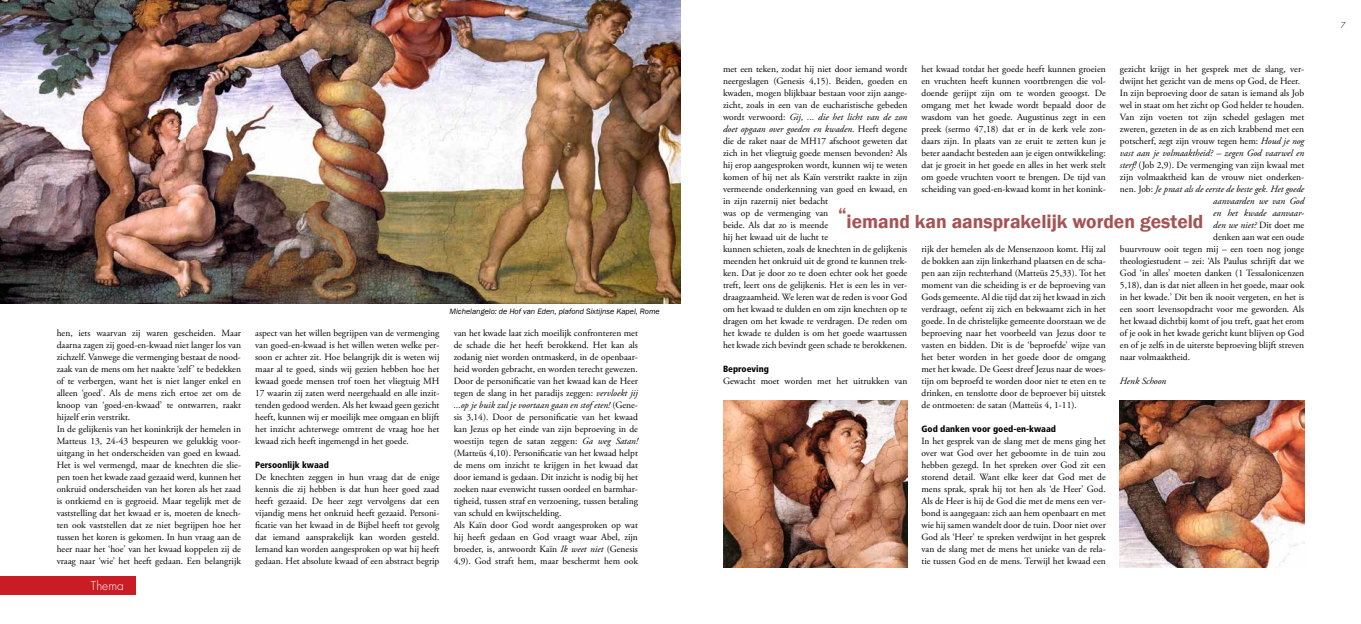
<style>
.page{position:relative;width:1361px;height:624px;background:#fff}
.page>*{position:absolute;margin:0;border:0;box-sizing:border-box;transform-origin:0 0}
.t1{font:600 19.5px "Franklin Gothic";color:#a55353}
.t2{font:300 12px "Futura";color:#fff}
.t3{font:9.5px/12px "Adobe Garamond Pro";color:#000;text-align:justify}
.t4{font:italic 9.5px "Adobe Garamond Pro";color:#000}
.t5{font:900 condensed 9px "Frutiger";color:#000}
.t6{font:italic 8px "Franklin Gothic";color:#000}
.t7{font:300 8px "Futura";color:#000}
.s1{font-style:italic}
.s2{font-style:normal}
</style>
<div class="page">
<div style="left:0;top:576px;width:135px;height:18px;background:#ca1c24"></div>
<img style="left:723px;top:400px;width:184px;height:167px">
<img style="left:1120px;top:400px;width:184px;height:167px">
<img style="left:0;top:0;width:680px;height:304px">
<p class="t3" style="left:57px;top:327px;width:186px;text-align:left">hen, iets waarvan zij waren gescheiden. Maar daarna zagen zij goed-en-kwaad niet langer los van zichzelf. Vanwege die vermenging bestaat de nood&shy;zaak van de mens om het naakte ‘zelf’ te bedekken of te verbergen, want het is niet langer enkel en alleen ‘goed’. Als de mens zich ertoe zet om de knoop van ‘goed-en-kwaad’ te ontwarren, raakt hijzelf erin verstrikt.<br>In de gelijkenis van het koninkrijk der hemelen in Matteus 13, 24-43 bespeuren we gelukkig voor&shy;uitgang in het onderscheiden van goed en kwaad.<br>Het is wel vermengd, maar de knechten die slie&shy;pen toen het kwade zaad gezaaid werd, kunnen het onkruid onderscheiden van het koren als het zaad is ontkiemd en is gegroeid. Maar tegelijk met de vaststelling dat het kwaad er is, moeten de knech&shy;ten ook vaststellen dat ze niet begrijpen hoe het tussen het koren is gekomen. In hun vraag aan de heer naar het ‘hoe’ van het kwaad koppelen zij de vraag naar ‘wie’ het heeft gedaan. Een belangrijk</p>
<p class="t2" style="left:91px;top:578px;width:34px">Thema</p>
<p class="t3" style="left:255px;top:327px;width:186px">aspect van het willen begrijpen van de vermenging van goed-en-kwaad is het willen weten welke per&shy;soon er achter zit. Hoe belangrijk dit is weten wij maar al te goed, sinds wij gezien hebben hoe het kwaad goede mensen trof toen het vliegtuig MH 17 waarin zij zaten werd neergehaald en alle inzit&shy;tenden gedood werden. Als het kwaad geen gezicht heeft, kunnen wij er moeilijk mee omgaan en blijft het inzicht achterwege omtrent de vraag hoe het kwaad zich heeft ingemengd in het goede.</p>
<p class="t5" style="left:255px;top:459px;width:75px">Persoonlijk kwaad</p>
<p class="t3" style="left:255px;top:471px;width:186px">De knechten zeggen in hun vraag dat de enige kennis die zij hebben is dat hun heer goed zaad heeft gezaaid. De heer zegt vervolgens dat een vijandig mens het onkruid heeft gezaaid. Personi&shy;ficatie van het kwaad in de Bijbel heeft tot gevolg dat iemand aansprakelijk kan worden gesteld.<br>Iemand kan worden aangesproken op wat hij heeft gedaan. Het absolute kwaad of een abstract begrip</p>
<p class="t6" style="left:449px;top:306px;width:212px">Michelangelo: de Hof van Eden, plafond Sixtijnse Kapel, Rome</p>
<p class="t3" style="left:454px;top:327px;width:186px;text-align:left">van het kwade laat zich moeilijk confronteren met de schade die het heeft berokkend. Het kan als zodanig niet worden ontmaskerd, in de openbaar&shy;heid worden gebracht, en worden terecht gewezen.<br>Door de personificatie van het kwaad kan de Heer tegen de slang in het paradijs zeggen: <span class="s1">vervloekt jij ...op je buik zul je voortaan gaan en stof eten!</span> (Gene&shy;sis 3,14). Door de personificatie van het kwaad kan Jezus op het einde van zijn beproeving in de woestijn tegen de satan zeggen: <span class="s1">Ga weg Satan! </span>(Matteüs 4,10). Personificatie van het kwaad helpt de mens om inzicht te krijgen in het kwaad dat door iemand is gedaan. Dit inzicht is nodig bij het zoeken naar evenwicht tussen oordeel en barmhar&shy;tigheid, tussen straf en verzoening, tussen betaling van schuld en kwijtschelding.<br>Als Kaïn door God wordt aangesproken op wat hij heeft gedaan en God vraagt waar Abel, zijn broeder, is, antwoordt Kaïn <span class="s1">Ik weet niet</span> (Genesis 4,9). God straft hem, maar beschermt hem ook</p>
<p class="t3" style="left:921px;top:63px;width:186px">het kwaad totdat het goede heeft kunnen groeien en vruchten heeft kunnen voortbrengen die vol&shy;doende gerijpt zijn om te worden geoogst. De omgang met het kwade wordt bepaald door de wasdom van het goede. Augustinus zegt in een preek (sermo 47,18) dat er in de kerk vele zon&shy;daars zijn. In plaats van ze eruit te zetten kun je beter aandacht besteden aan je eigen ontwikkeling: dat je groeit in het goede en alles in het werk stelt om goede vruchten voort te brengen. De tijd van scheiding van goed-en-kwaad komt in het konink-</p>
<p class="t3" style="left:1120px;top:63px;width:186px">gezicht krijgt in het gesprek met de slang, ver-</p>
<p class="t3" style="left:1120px;top:75px;width:182px">dwijnt het gezicht van de mens op God, de Heer.</p>
<p class="t3" style="left:1120px;top:87px;width:186px">In zijn beproeving door de satan is iemand als Job</p>
<p class="t3" style="left:1120px;top:99px;width:186px">wel in staat om het zicht op God helder te houden.</p>
<p class="t3" style="left:1120px;top:111px;width:186px">Van zijn voeten tot zijn schedel geslagen met</p>
<p class="t3" style="left:1120px;top:123px;width:186px">zweren, gezeten in de as en zich krabbend met een</p>
<p class="t3" style="left:1120px;top:135px;width:186px">potscherf, zegt zijn vrouw tegen hem: <span class="s1">Houd je nog</span></p>
<p class="t4" style="left:1120px;top:147px;width:186px">vast aan je volmaaktheid? – zegen God vaarwel en</p>
<p class="t3" style="left:1120px;top:159px;width:186px"><span class="s1">sterf!</span> (Job 2,9). De vermenging van zijn kwaal met</p>
<p class="t3" style="left:1120px;top:171px;width:186px">zijn volmaaktheid kan de vrouw niet onderken-</p>
<p class="t4" style="left:1120px;top:183px;width:186px"><span class="s2">nen. Job:</span> Je praat als de eerste de beste gek. Het goede</p>
<p class="t4" style="left:1213px;top:195px;width:93px">aanvaarden we van God</p>
<p class="t4" style="left:1213px;top:207px;width:93px">en het kwade aanvaar-</p>
<p class="t4" style="left:1213px;top:219px;width:93px">den we niet? <span class="s2">Dit doet me</span></p>
<p class="t3" style="left:1213px;top:231px;width:93px">denken aan wat een oude</p>
<p class="t3" style="left:1120px;top:243px;width:186px">buurvrouw ooit tegen mij – een toen nog jonge</p>
<p class="t3" style="left:1120px;top:255px;width:186px">theologiestudent – zei: ‘Als Paulus schrijft dat we</p>
<p class="t3" style="left:1120px;top:267px;width:186px">God ‘in alles’ moeten danken (1 Tessalonicenzen</p>
<p class="t3" style="left:1120px;top:279px;width:186px">5,18), dan is dat niet alleen in het goede, maar ook</p>
<p class="t3" style="left:1120px;top:291px;width:186px">in het kwade.’ Dit ben ik nooit vergeten, en het is</p>
<p class="t3" style="left:1120px;top:303px;width:186px">een soort levensopdracht voor me geworden. Als</p>
<p class="t3" style="left:1120px;top:315px;width:186px">het kwaad dichtbij komt of jou treft, gaat het erom</p>
<p class="t3" style="left:1120px;top:327px;width:186px">of je ook in het kwade gericht kunt blijven op God</p>
<p class="t3" style="left:1120px;top:339px;width:186px">en of je zelfs in de uiterste beproeving blijft streven</p>
<p class="t3" style="left:1120px;top:351px;width:72px">naar volmaaktheid.</p>
<p class="t4" style="left:1120px;top:375px;width:48px">Henk Schoon</p>
<p class="t3" style="left:723px;top:63px;width:186px;text-align:left">met een teken, zodat hij niet door iemand wordt neergeslagen (Genesis 4,15). Beiden, goeden en kwaden, mogen blijkbaar bestaan voor zijn aange&shy;zicht, zoals in een van de eucharistische gebeden wordt verwoord: <span class="s1">Gij, ... die het licht van de zon doet opgaan over goeden en kwaden</span>. Heeft degene die de raket naar de MH17 afschoot geweten dat zich in het vliegtuig goede mensen bevonden? Als hij erop aangesproken wordt, kunnen wij te weten komen of hij net als Kaïn verstrikt raakte in zijn vermeende onderkenning van goed en kwaad, en in zijn razernij niet bedacht<br>was op de vermenging van<br>beide. Als dat zo is meende<br>hij het kwaad uit de lucht te<br>kunnen schieten, zoals de knechten in de gelijkenis meenden het onkruid uit de grond te kunnen trek&shy;ken. Dat je door zo te doen echter ook het goede treft, leert ons de gelijkenis. Het is een les in ver&shy;draagzaamheid. We leren wat de reden is voor God om het kwaad te dulden en om zijn knechten op te dragen om het kwade te verdragen. De reden om het kwade te dulden is om het goede waartussen het kwade zich bevindt geen schade te berokkenen.</p>
<p class="t5" style="left:723px;top:363px;width:47px">Beproeving</p>
<p class="t3" style="left:723px;top:375px;width:186px">Gewacht moet worden met het uitrukken van</p>
<h1 class="t1" style="left:838px;top:210px;width:367px">“iemand kan aansprakelijk worden gesteld</h1>
<p class="t3" style="left:921px;top:243px;width:186px">rijk der hemelen als de Mensenzoon komt. Hij zal de bokken aan zijn linkerhand plaatsen en de scha&shy;pen aan zijn rechterhand (Matteüs 25,33). Tot het moment van die scheiding is er de beproeving van Gods gemeente. Al die tijd dat zij het kwaad in zich verdraagt, oefent zij zich en bekwaamt zich in het goede. In de christelijke gemeente doorstaan we de beproeving naar het voorbeeld van Jezus door te vasten en bidden. Dit is de ‘beproefde’ wijze van het beter worden in het goede door de omgang met het kwade. De Geest dreef Jezus naar de woes&shy;tijn om beproefd te worden door niet te eten en te drinken, en tenslotte door de beproever bij uitstek de ontmoeten: de satan (Matteüs 4, 1-11).</p>
<p class="t5" style="left:921px;top:423px;width:136px">God danken voor goed-en-kwaad</p>
<p class="t3" style="left:921px;top:435px;width:186px">In het gesprek van de slang met de mens ging het over wat God over het geboomte in de tuin zou hebben gezegd. In het spreken over God zit een storend detail. Want elke keer dat God met de mens sprak, sprak hij tot hen als ‘de Heer’ God.<br>Als de Heer is hij de God die met de mens een ver&shy;bond is aangegaan: zich aan hem openbaart en met wie hij samen wandelt door de tuin. Door niet over God als ‘Heer’ te spreken verdwijnt in het gesprek van de slang met de mens het unieke van de rela&shy;tie tussen God en de mens. Terwijl het kwaad een</p>
<p class="t7" style="left:1340px;top:20px;width:6px">7</p>
</div>
